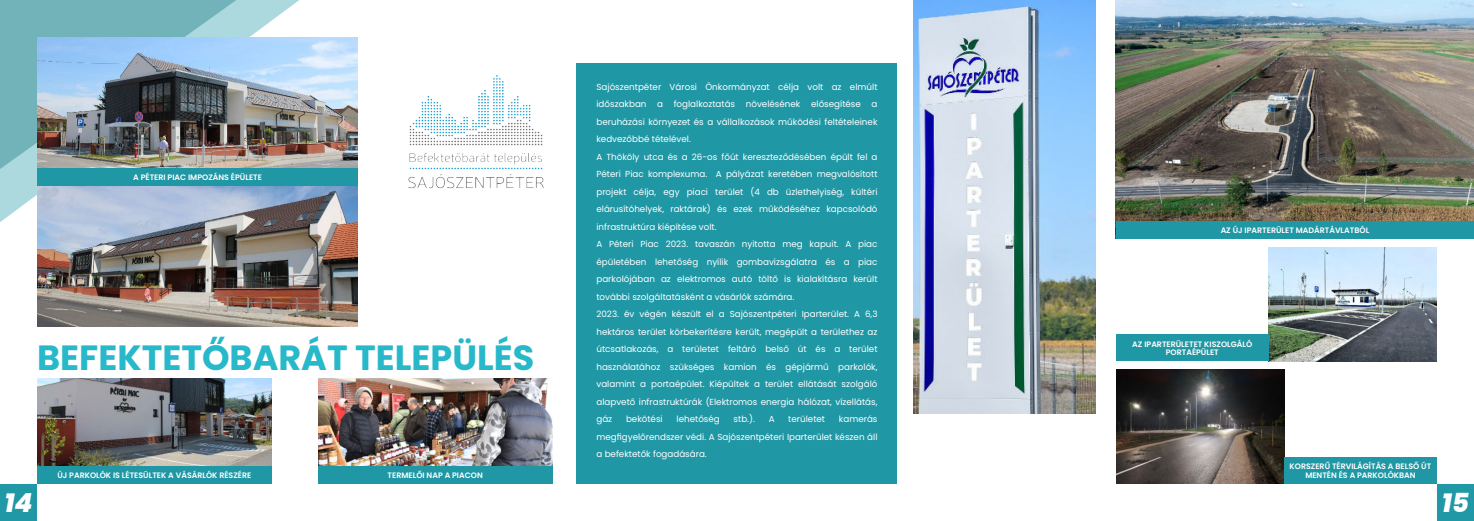
<style>
.page{position:relative;width:1474px;height:521px;background:#fff}
.page>*{position:absolute;margin:0;border:0;box-sizing:border-box;transform-origin:0 0}
.t1{font:700 35px "Poppins";color:#27b8c9}
.t2{font:italic 800 26.25px "Poppins";color:#fff}
.t3{font:8.75px/17.5px "Poppins";color:#fff}
.t4{font:600 7.88px/8.7px "Poppins";color:#fff;text-align:center}
</style>
<div class="page">
<svg style="left:0;top:0;width:299px;height:222px;fill:#acd9de"></svg>
<svg style="left:0;top:0;width:247px;height:174px;background:#7ab7be"></svg>
<div style="left:0;top:484px;width:37px;height:37px;background:#2098a6"></div>
<div style="left:1436px;top:484px;width:37px;height:37px;background:#2098a6"></div>
<div style="left:576px;top:63px;width:321px;height:420px;background:#2097a5"></div>
<img style="left:37px;top:37px;width:321px;height:289px">
<img style="left:408px;top:75px;width:136px;height:114px">
<img style="left:37px;top:378px;width:234px;height:88px">
<img style="left:318px;top:378px;width:234px;height:88px">
<img style="left:1115px;top:0;width:358px;height:221px">
<img style="left:914px;top:0;width:181px;height:413px">
<img style="left:1268px;top:247px;width:168px;height:114px">
<img style="left:1116px;top:370px;width:168px;height:114px">
<div style="left:37px;top:168px;width:321px;height:18px;background:#2097a5"></div>
<div style="left:37px;top:466px;width:234px;height:18px;background:#2097a5"></div>
<div style="left:318px;top:466px;width:234px;height:18px;background:#2097a5"></div>
<div style="left:1115px;top:221px;width:358px;height:17px;background:#2097a5"></div>
<div style="left:1115px;top:335px;width:153px;height:26px;background:#2097a5"></div>
<div style="left:1284px;top:457px;width:152px;height:27px;background:#2097a5"></div>
<p class="t4" style="left:133px;top:173px;width:130px">A PÉTERI PIAC IMPOZÁNS ÉPÜLETE</p>
<h1 class="t1" style="left:37px;top:337px;width:498px">BEFEKTETŐBARÁT TELEPÜLÉS</h1>
<p class="t4" style="left:57px;top:471px;width:195px">ÚJ PARKOLÓK IS LÉTESÜLTEK A VÁSÁRLÓK RÉSZÉRE</p>
<p class="t4" style="left:387px;top:471px;width:97px">TERMELŐI NAP A PIACON</p>
<p class="t3" style="left:596px;top:78px;width:282px">Sajószentpéter Városi Önkormányzat célja volt az elmúlt időszakban a foglalkoztatás növelésének elősegítése a beruházási környezet és a vállalkozások működési feltételeinek kedvezőbbé tételével.<br>A Thököly utca és a 26-os főút kereszteződésében épült fel a Péteri Piac komplexuma. A pályázat keretében megvalósított projekt célja, egy piaci terület (4 db üzlethelyiség, kültéri elárusítóhelyek, raktárak) és ezek működéséhez kapcsolódó infrastruktúra kiépítése volt.<br>A Péteri Piac 2023. tavaszán nyitotta meg kapuit. A piac épületében lehetőség nyílik gombavizsgálatra és a piac parkolójában az elektromos autó töltő is kialakításra került további szolgáltatásként a vásárlók számára.<br>2023. év végén készült el a Sajószentpéteri Iparterület. A 6,3 hektáros terület körbekerítésre került, megépült a területhez az útcsatlakozás, a területet feltáró belső út és a terület használatához szükséges kamion és gépjármű parkolók, valamint a portaépület. Kiépültek a terület ellátását szolgáló alapvető infrastruktúrák (Elektromos energia hálózat, vízellátás, gáz</p>
<p class="t3" style="left:626px;top:410px;width:38px">bekötési</p>
<p class="t3" style="left:676px;top:410px;width:45px">lehetőség</p>
<p class="t3" style="left:733px;top:410px;width:23px">stb.).</p>
<p class="t3" style="left:768px;top:410px;width:7px">A</p>
<p class="t3" style="left:788px;top:410px;width:38px">területet</p>
<p class="t3" style="left:596px;top:410px;width:282px;text-align:justify;text-indent:242px">kamerás megfigyelőrendszer védi. A Sajószentpéteri Iparterület készen áll a befektetők fogadására.</p>
<p class="t4" style="left:1220px;top:226px;width:150px">AZ ÚJ IPARTERÜLET MADÁRTÁVLATBÓL</p>
<p class="t4" style="left:1132px;top:339px;width:121px">AZ IPARTERÜLETET KISZOLGÁLÓ<br>PORTAÉPÜLET</p>
<p class="t4" style="left:1289px;top:462px;width:143px">KORSZERŰ TÉRVILÁGÍTÁS A BELSŐ ÚT<br>MENTÉN ÉS A PARKOLÓKBAN</p>
<h2 class="t2" style="left:4px;top:488px;width:30px">14</h2>
<h2 class="t2" style="left:1441px;top:488px;width:29px">15</h2>
</div>
